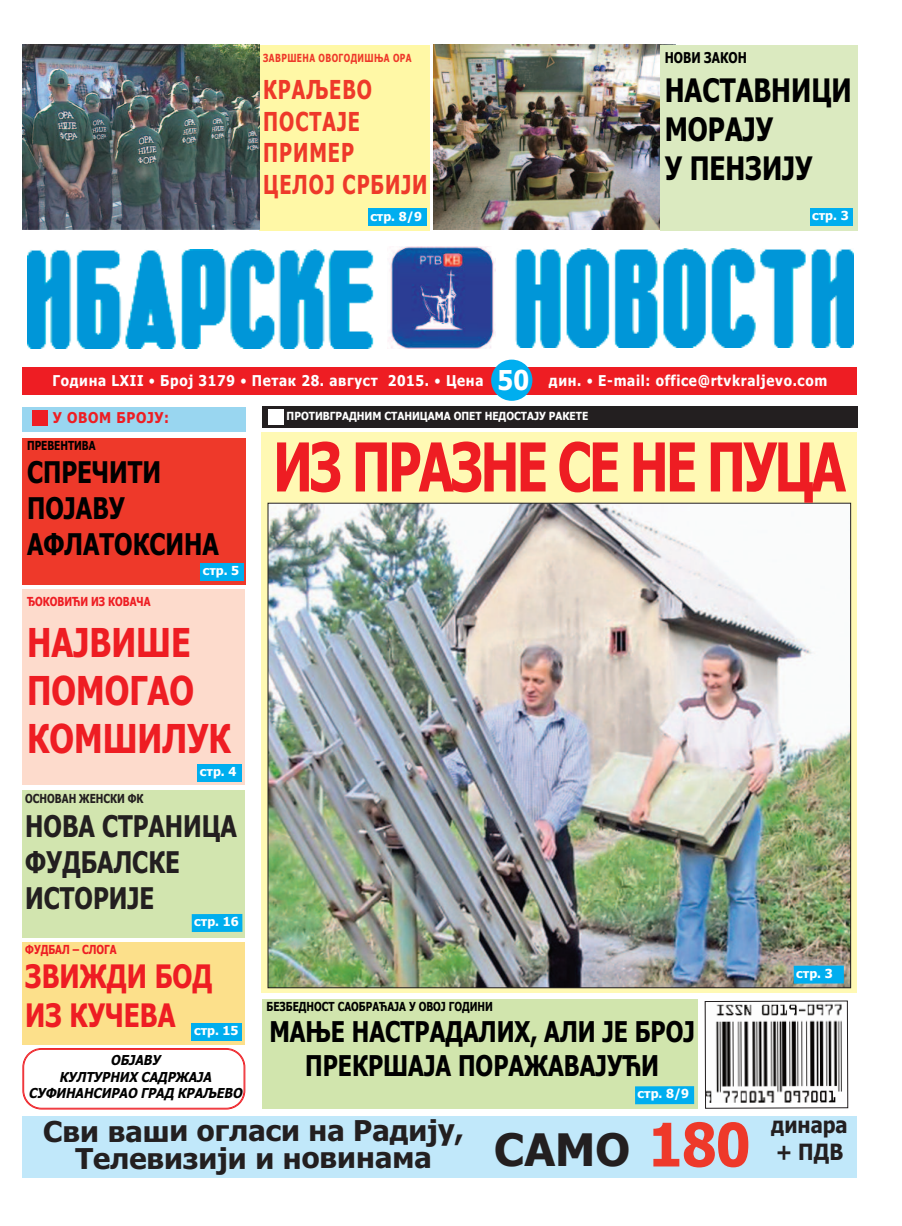
<style>
.page{position:relative;width:902px;height:1226px;background:#fff}
.page>*{position:absolute;margin:0;border:0;box-sizing:border-box;transform-origin:0 0}
.t1{font:700 67.38px "Tahoma";letter-spacing:-.05em;color:#ee1d23;scale:.75 1}
.t2{font:700 60px "Tahoma";color:#ee392a;scale:.9 1}
.t3{font:700 45px "Tahoma";color:#231f20}
.t4{font:700 40px/48px "Tahoma";color:#ee1d23;scale:.8 1}
.t5{font:700 32.5px/39px "Tahoma";color:#000;scale:.8 1}
.t6{font:700 32.5px/39px "Tahoma";color:#ee1d23;scale:.8 1}
.t7{font:700 30px/36px "Tahoma";color:#231f20;scale:.8 1}
.t8{font:700 30px/36px "Tahoma";color:#000;scale:.8 1}
.t9{font:700 28.75px/34.5px "Tahoma";color:#000;text-align:center;scale:.8 1}
.t10{font:700 28.75px/27.6px "Tahoma";letter-spacing:-.005em;color:#231f20;text-align:center}
.t11{font:700 27.5px "Tahoma";color:#fff;scale:.9 1}
.t12{font:700 26.25px/31.5px "Tahoma";letter-spacing:.05em;color:#ee392a;scale:.75 1}
.t13{font:700 22.5px/27px "Tahoma";color:#231f20;scale:.9 1}
.t14{font:700 15px "Tahoma";letter-spacing:.05em;color:#fff;scale:.9 1}
.t15{font:700 15px "Tahoma";letter-spacing:.05em;color:#ee1d23;scale:.9 1}
.t16{font:700 15px "Tahoma";color:#000;scale:.8 1}
.t17{font:italic 700 13.75px/16.5px "Tahoma";color:#000;text-align:center;scale:.9 1}
.t18{font:700 12.5px "Tahoma";color:#fff}
.t19{font:700 12.5px "Tahoma";color:#000;scale:.8 1}
.t20{font:700 12.5px "Tahoma";color:#ee1d23;scale:.8 1}
.t21{font:700 12.5px "Tahoma";color:#231f20;scale:.8 1}
.t22{font:700 11.25px "Tahoma";color:#fff;scale:.9 1}
.t23{font:700 11.25px "Tahoma";letter-spacing:.05em;color:#ee392a;scale:.75 1}
.s1{font-weight:400}
</style>
<div class="page">
<img style="left:515px;top:249px;width:338px;height:98px">
<img style="left:28px;top:250px;width:346px;height:98px">
<div style="left:23px;top:367px;width:834px;height:28px;background:#ee1d23"></div>
<img style="left:388px;top:247px;width:107px;height:102px">
<div style="left:491px;top:360px;width:41px;height:41px;background:#00aeef;border-radius:50%"></div>
<div style="left:23px;top:438px;width:223px;height:147px;background:#ee392a"></div>
<div style="left:23px;top:589px;width:222px;height:196px;background:#fddbcc"></div>
<div style="left:23px;top:942px;width:222px;height:102px;background:#fce08b"></div>
<div style="left:261px;top:432px;width:596px;height:561px;background:#fff9b4"></div>
<div style="left:23px;top:1116px;width:834px;height:62px;background:#c1e8fa"></div>
<div style="left:23px;top:408px;width:223px;height:24px;background:#99d6f0"></div>
<svg style="left:22px;top:1048px;width:223px;height:62px"></svg>
<div style="left:32px;top:411px;width:16px;height:15px;background:#ee1d23"></div>
<div style="left:262px;top:406px;width:595px;height:21px;background:#231f20"></div>
<div style="left:268px;top:409px;width:16px;height:15px;background:#fff"></div>
<img style="left:270px;top:505px;width:579px;height:481px">
<div style="left:23px;top:790px;width:222px;height:147px;background:#d2e5af"></div>
<div style="left:192px;top:914px;width:50px;height:18px;background:#00aeef"></div>
<div style="left:192px;top:1023px;width:50px;height:18px;background:#00aeef"></div>
<svg style="left:704px;top:1000px;width:144px;height:109px"></svg>
<div style="left:794px;top:966px;width:50px;height:18px;background:#00aeef"></div>
<div style="left:262px;top:999px;width:436px;height:110px;background:#d1e5ad"></div>
<div style="left:635px;top:1086px;width:59px;height:18px;background:#00aeef"></div>
<img style="left:433px;top:45px;width:227px;height:185px">
<div style="left:200px;top:563px;width:44px;height:18px;background:#00aeef"></div>
<div style="left:197px;top:764px;width:45px;height:18px;background:#00aeef"></div>
<div style="left:660px;top:45px;width:197px;height:185px;background:#dbeac0"></div>
<div style="left:809px;top:208px;width:43px;height:18px;background:#00aeef"></div>
<div style="left:224px;top:45px;width:205px;height:185px;background:#fff8a6"></div>
<div style="left:368px;top:208px;width:58px;height:18px;background:#00aeef"></div>
<img style="left:23px;top:45px;width:236px;height:185px">
<p class="t23" style="left:263px;top:52px;width:199px">ЗАВРШЕНА ОВОГОДИШЊА ОРА</p>
<h3 class="t12" style="left:263px;top:75px;width:220px">КРАЉЕВО<br>ПОСТАЈЕ<br>ПРИМЕР<br>ЦЕЛОЈ СРБИЈИ</h3>
<p class="t18" style="left:370px;top:209px;width:53px">стр. 8/9</p>
<p class="t16" style="left:665px;top:49px;width:104px">НОВИ ЗАКОН</p>
<h3 class="t5" style="left:665px;top:72px;width:235px">НАСТАВНИЦИ<br>МОРАЈУ<br>У ПЕНЗИЈУ</h3>
<p class="t18" style="left:812px;top:208px;width:38px">стр. 3</p>
<h3 class="t11" style="left:497px;top:364px;width:37px">50</h3>
<p class="t14" style="left:52px;top:372px;width:480px">Година LXII <span class="s1">•</span> Број 3179 <span class="s1">•</span> Петак 28. август 2015. <span class="s1">•</span> Цена</p>
<p class="t14" style="left:549px;top:372px;width:311px">дин. <span class="s1">•</span> Е-mail: office@rtvkraljevo.com</p>
<p class="t15" style="left:53px;top:409px;width:131px">У ОВОМ БРОЈУ:</p>
<p class="t19" style="left:27px;top:439px;width:87px">ПРЕВЕНТИВА</p>
<h3 class="t8" style="left:27px;top:454px;width:241px">СПРЕЧИТИ<br>ПОЈАВУ<br>АФЛАТОКСИНА</h3>
<p class="t18" style="left:203px;top:564px;width:38px">стр. 5</p>
<p class="t20" style="left:27px;top:594px;width:156px">ЂОКОВИЋИ ИЗ КОВАЧА</p>
<h3 class="t4" style="left:27px;top:619px;width:256px">НАЈВИШЕ<br>ПОМОГАО<br>КОМШИЛУК</h3>
<p class="t18" style="left:200px;top:764px;width:38px">стр. 4</p>
<p class="t21" style="left:25px;top:792px;width:149px">ОСНОВАН ЖЕНСКИ ФК</p>
<h3 class="t7" style="left:25px;top:808px;width:266px">НОВА СТРАНИЦА<br>ФУДБАЛСКЕ<br>ИСТОРИЈЕ</h3>
<p class="t18" style="left:194px;top:914px;width:46px">стр. 16</p>
<p class="t20" style="left:25px;top:942px;width:116px">ФУДБАЛ – СЛОГА</p>
<h3 class="t6" style="left:25px;top:957px;width:235px">ЗВИЖДИ БОД<br>ИЗ КУЧЕВА</h3>
<p class="t18" style="left:194px;top:1023px;width:46px">стр. 15</p>
<p class="t17" style="left:29px;top:1052px;width:242px">ОБЈАВУ<br>КУЛТУРНИХ САДРЖАЈА<br>СУФИНАНСИРАО ГРАД КРАЉЕВО</p>
<p class="t22" style="left:287px;top:409px;width:337px">ПРОТИВГРАДНИМ СТАНИЦАМА ОПЕТ НЕДОСТАЈУ РАКЕТЕ</p>
<h1 class="t1" style="left:273px;top:429px;width:765px">ИЗ ПРАЗНЕ СЕ НЕ ПУЦА</h1>
<p class="t19" style="left:266px;top:1000px;width:285px">БЕЗБЕДНОСТ САОБРАЋАЈА У ОВОЈ ГОДИНИ</p>
<h3 class="t9" style="left:269px;top:1015px;width:533px">МАЊЕ НАСТРАДАЛИХ, АЛИ ЈЕ БРОЈ<br>ПРЕКРШАЈА ПОРАЖАВАЈУЋИ</h3>
<p class="t18" style="left:637px;top:1087px;width:53px">стр. 8/9</p>
<p class="t18" style="left:796px;top:966px;width:38px">стр. 3</p>
<h3 class="t10" style="left:43px;top:1117px;width:422px">Сви ваши огласи на Радију,<br>Телевизији и новинама</h3>
<h3 class="t3" style="left:494px;top:1124px;width:137px">САМО</h3>
<h3 class="t13" style="left:771px;top:1112px;width:86px">динара + ПДВ</h3>
<h2 class="t2" style="left:648px;top:1111px;width:115px">180</h2>
</div>
